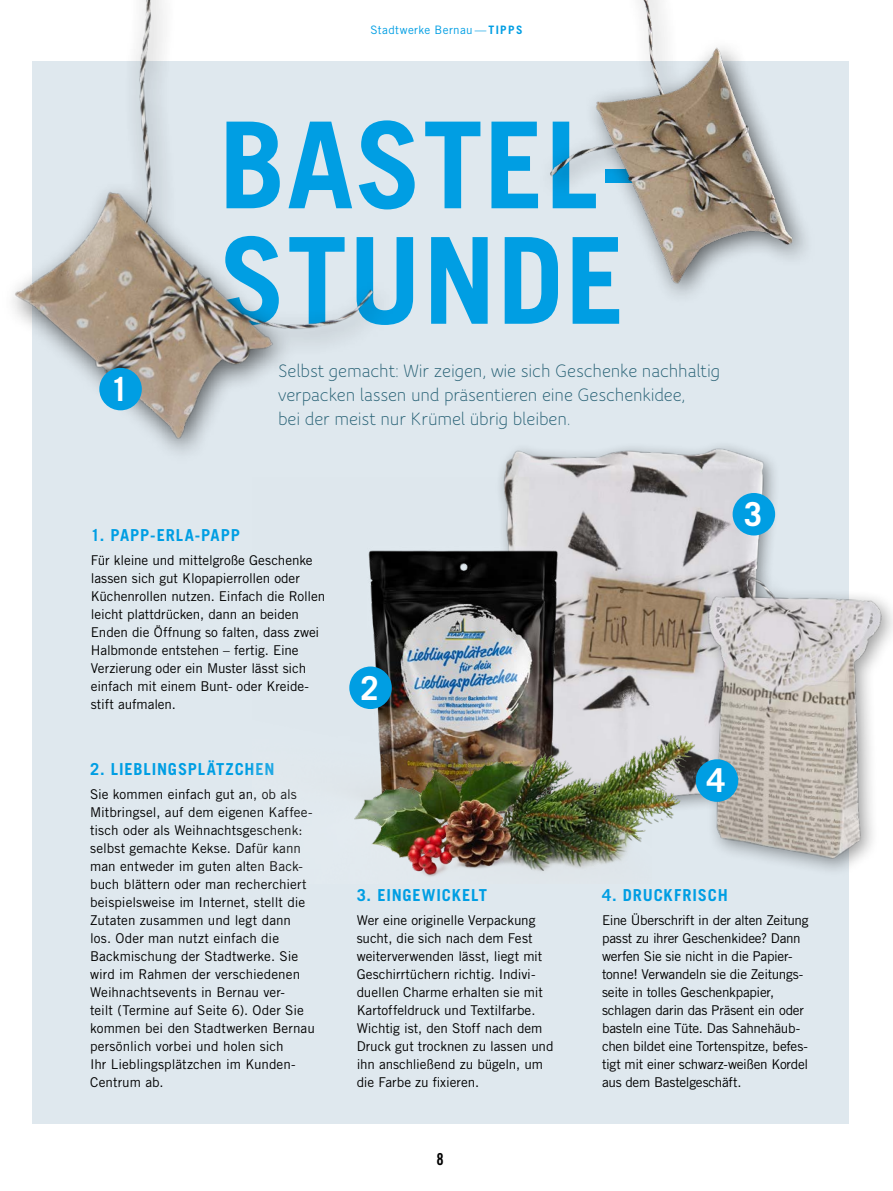
<style>
.page{position:relative;width:893px;height:1191px;background:#fff}
.page>*{position:absolute;margin:0;border:0;box-sizing:border-box;transform-origin:0 0}
.t1{font:700 120px/115.5px "Trade Gothic LT Std";letter-spacing:.01em;color:#009ee3}
.t2{font:700 33px "Trade Gothic LT Std";color:#fff}
.t3{font:19.5px/24px "Speak OT";letter-spacing:-.01em;color:#266074}
.t4{font:700 16.5px "Trade Gothic LT Std";letter-spacing:.05em;color:#009ee3}
.t5{font:16.5px "Trade Gothic LT Std Bd Cn 20";color:#000}
.t6{font:13.5px/18px "Trade Gothic LT Std";letter-spacing:-.005em;color:#000}
.t7{font:11.7px "Trade Gothic LT Std";letter-spacing:.035em;color:#009ee3}
.s1{font-weight:700}
</style>
<div class="page">
<div style="left:32px;top:61px;width:816px;height:1062px;background:#dfe8ee"></div>
<img style="left:12px;top:0;width:363px;height:453px">
<div style="left:99px;top:368px;width:43px;height:42px;background:#009ee3;border-radius:50%"></div>
<img style="left:501px;top:446px;width:275px;height:227px">
<img style="left:673px;top:548px;width:220px;height:328px">
<img style="left:550px;top:0;width:256px;height:295px">
<img style="left:368px;top:477px;width:283px;height:196px">
<svg style="left:349px;top:666px;width:43px;height:43px"></svg>
<div style="left:696px;top:759px;width:42px;height:43px;background:#009ee3;border-radius:50%"></div>
<img style="left:349px;top:673px;width:367px;height:204px">
<div style="left:733px;top:493px;width:42px;height:42px;background:#009ee3;border-radius:50%"></div>
<p class="t7" style="left:370px;top:23px;width:154px">Stadtwerke Bernau — <span class="s1">TIPPS</span></p>
<h2 class="t2" style="left:110px;top:369px;width:20px">1</h2>
<h1 class="t1" style="left:219px;top:106px;width:422px">BASTEL-<br>STUNDE</h1>
<h3 class="t3" style="left:278px;top:358px;width:444px">Selbst gemacht: Wir zeigen, wie sich Geschenke nachhaltig verpacken lassen und präsentieren eine Geschenkidee,<br>bei der meist nur Krümel übrig bleiben.</h3>
<p class="t4" style="left:91px;top:525px;width:151px">1. PAPP-ERLA-PAPP</p>
<p class="t6" style="left:91px;top:551px;width:236px">Für kleine und mittelgroße Geschenke lassen sich gut Klopapierrollen oder Küchenrollen nutzen. Einfach die Rollen leicht plattdrücken, dann an beiden Enden die Öffnung so falten, dass zwei Halbmonde entstehen – fertig. Eine Verzierung oder ein Muster lässt sich einfach mit einem Bunt- oder Kreide&shy;stift aufmalen.</p>
<h2 class="t2" style="left:360px;top:667px;width:20px">2</h2>
<h2 class="t2" style="left:744px;top:494px;width:20px">3</h2>
<p class="t4" style="left:90px;top:759px;width:186px">2. LIEBLINGSPLÄTZCHEN</p>
<p class="t6" style="left:90px;top:785px;width:226px">Sie kommen einfach gut an, ob als Mitbringsel, auf dem eigenen Kaffee&shy;tisch oder als Weihnachtsgeschenk: selbst gemachte Kekse. Dafür kann man entweder im guten alten Back&shy;buch blättern oder man recherchiert beispielsweise im Internet, stellt die Zutaten zusammen und legt dann los. Oder man nutzt einfach die Backmischung der Stadtwerke. Sie wird im Rahmen der verschiedenen Weihnachtsevents in Bernau ver-<br>teilt (Termine auf Seite 6). Oder Sie kommen bei den Stadtwerken Bernau persönlich vorbei und holen sich<br>Ihr Lieblingsplätzchen im Kunden-Centrum ab.</p>
<p class="t4" style="left:357px;top:885px;width:132px">3. EINGEWICKELT</p>
<p class="t6" style="left:357px;top:911px;width:198px">Wer eine originelle Verpackung sucht, die sich nach dem Fest weiterverwenden lässt, liegt mit<br>Geschirrtüchern richtig. Indivi&shy;duellen Charme erhalten sie mit<br>Kartoffeldruck und Textilfarbe.<br>Wichtig ist, den Stoff nach dem<br>Druck gut trocknen zu lassen und ihn anschließend zu bügeln, um die Farbe zu fixieren.</p>
<p class="t5" style="left:436px;top:1148px;width:9px">8</p>
<h2 class="t2" style="left:707px;top:760px;width:20px">4</h2>
<p class="t4" style="left:602px;top:885px;width:127px">4. DRUCKFRISCH</p>
<p class="t6" style="left:602px;top:911px;width:208px">Eine Überschrift in der alten Zeitung passt zu ihrer Geschenkidee? Dann werfen Sie sie nicht in die Papier&shy;tonne! Verwandeln sie die Zeitungs&shy;seite in tolles Geschenkpapier, schlagen darin das Präsent ein oder basteln eine Tüte. Das Sahnehäub&shy;chen bildet eine Tortenspitze, befes&shy;tigt mit einer schwarz-weißen Kordel aus dem Bastelgeschäft.</p>
</div>
